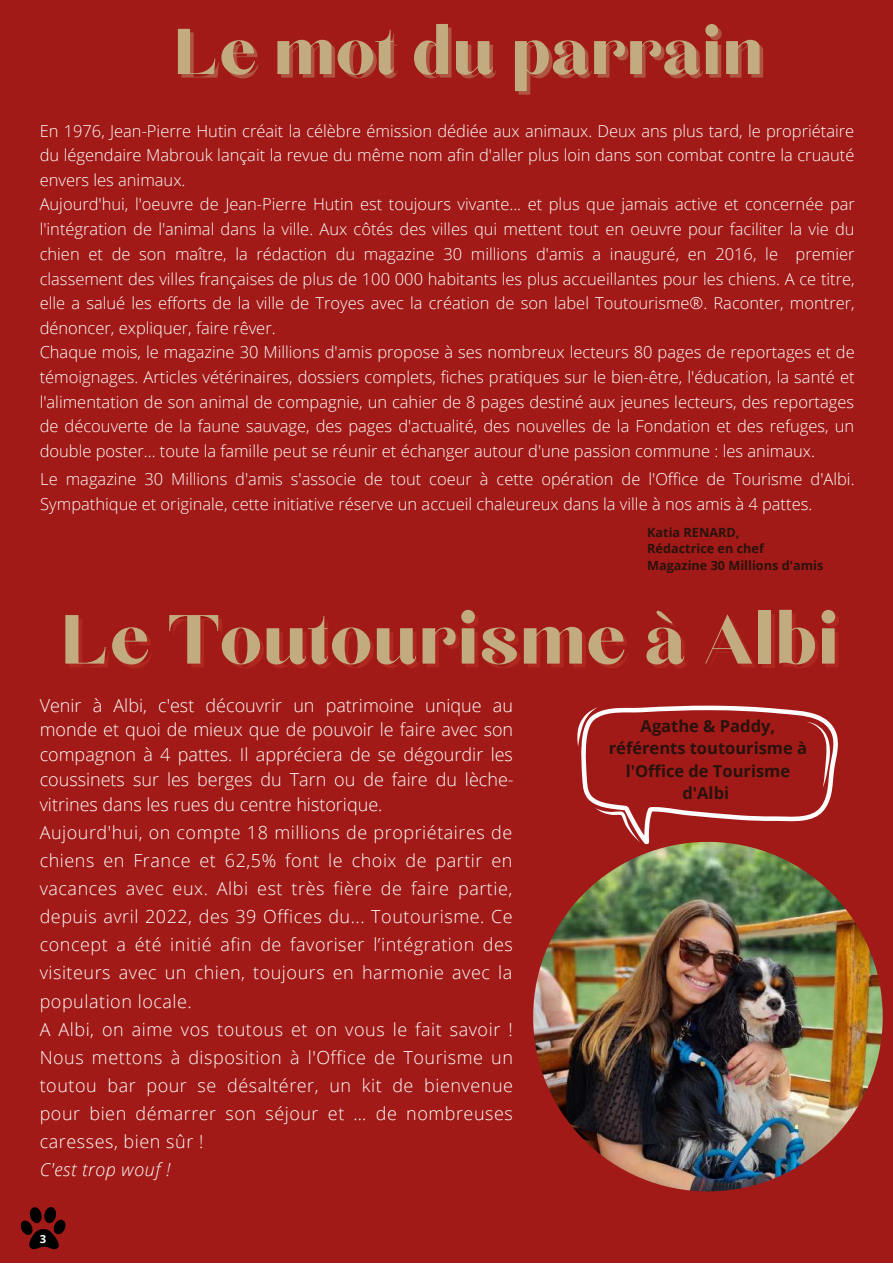
<style>
.page{position:relative;width:893px;height:1264px;background:#fff}
.page>*{position:absolute;margin:0;border:0;box-sizing:border-box;transform-origin:0 0}
.t1{font:86.7px "Chloe";color:#c2ab7f}
.t2{font:80.7px "Chloe";color:#c2ab7f}
.t3{font:300 18px/28px "Open Sans";letter-spacing:.03em;color:#fefdfd}
.t4{font:italic 300 18px "Open Sans";letter-spacing:.03em;color:#fefdfd}
.t5{font:300 16.5px/24.6px "Open Sans";color:#fefdfd}
.t6{font:700 16.5px/22.5px "Open Sans";color:#29120d;text-align:center}
.t7{font:700 12.75px/17px "Open Sans";color:#29120d}
.t8{font:700 11.25px "Open Sans";color:#fff}
</style>
<div class="page">
<div style="left:0;top:0;width:892px;height:1262px;background:#a11a17"></div>
<img style="left:533px;top:841px;width:349px;height:350px;border-radius:50%">
<svg style="left:577px;top:705px;width:261px;height:140px"></svg>
<svg style="left:20px;top:1207px;width:46px;height:42px"></svg>
<h2 class="t2" style="left:174px;top:14px;width:591px">Le mot du parrain</h2>
<p class="t5" style="left:40px;top:118px;width:816px">En 1976, Jean-Pierre Hutin créait la célèbre émission dédiée aux animaux. Deux ans plus tard, le propriétaire du légendaire Mabrouk lançait la revue du même nom afin d'aller plus loin dans son combat contre la cruauté envers les animaux.<br>Aujourd'hui, l'oeuvre de Jean-Pierre Hutin est toujours vivante... et plus que jamais active et concernée par l'intégration de l'animal dans la ville. Aux côtés des villes qui mettent tout en oeuvre pour faciliter la vie du chien et de son maître, la rédaction du magazine 30 millions d'amis a inauguré, en 2016, le premier classement des villes françaises de plus de 100 000 habitants les plus accueillantes pour les chiens. A ce titre, elle a salué les efforts de la ville de Troyes avec la création de son label Toutourisme®. Raconter, montrer, dénoncer, expliquer, faire rêver.<br>Chaque mois, le magazine 30 Millions d'amis propose à ses nombreux lecteurs 80 pages de reportages et de témoignages. Articles vétérinaires, dossiers complets, fiches pratiques sur le bien-être, l'éducation, la santé et l'alimentation de son animal de compagnie, un cahier de 8 pages destiné aux jeunes lecteurs, des reportages de découverte de la faune sauvage, des pages d'actualité, des nouvelles de la Fondation et des refuges, un double poster... toute la famille peut se réunir et échanger autour d'une passion commune : les animaux.</p>
<p class="t5" style="left:40px;top:466px;width:815px">Le magazine 30 Millions d'amis s'associe de tout coeur à cette opération de l'Office de Tourisme d'Albi.<br>Sympathique et originale, cette initiative réserve un accueil chaleureux dans la ville à nos amis à 4 pattes.</p>
<p class="t7" style="left:647px;top:523px;width:178px">Katia RENARD,<br>Rédactrice en chef<br>Magazine 30 Millions d'amis</p>
<h1 class="t1" style="left:61px;top:599px;width:779px">Le Toutourisme à Albi</h1>
<p class="t3" style="left:40px;top:692px;width:475px;line-height:24.8px;text-align:justify">Venir à Albi, c'est découvrir un patrimoine unique au monde et quoi de mieux que de pouvoir le faire avec son compagnon à 4 pattes. Il appréciera de se dégourdir les coussinets sur les berges du Tarn ou de faire du lèche&shy;vitrines dans les rues du centre historique.</p>
<p class="t3" style="left:40px;top:817px;width:475px">Aujourd'hui, on compte 18 millions de propriétaires de chiens en France et 62,5% font le choix de partir en vacances avec eux. Albi est très fière de faire partie, depuis avril 2022, des 39 Offices du... Toutourisme. Ce concept a été initié afin de favoriser l’intégration des visiteurs avec un chien, toujours en harmonie avec la population locale.<br>A Albi, on aime vos toutous et on vous le fait savoir !<br>Nous mettons à disposition à l'Office de Tourisme un toutou bar pour se désaltérer, un kit de bienvenue pour bien démarrer son séjour et … de nombreuses caresses, bien sûr !</p>
<p class="t4" style="left:40px;top:1156px;width:132px">C'est trop wouf !</p>
<p class="t8" style="left:40px;top:1230px;width:8px">3</p>
<p class="t6" style="left:608px;top:714px;width:200px">Agathe &amp; Paddy, référents toutourisme à l'Office de Tourisme d'Albi</p>
</div>
